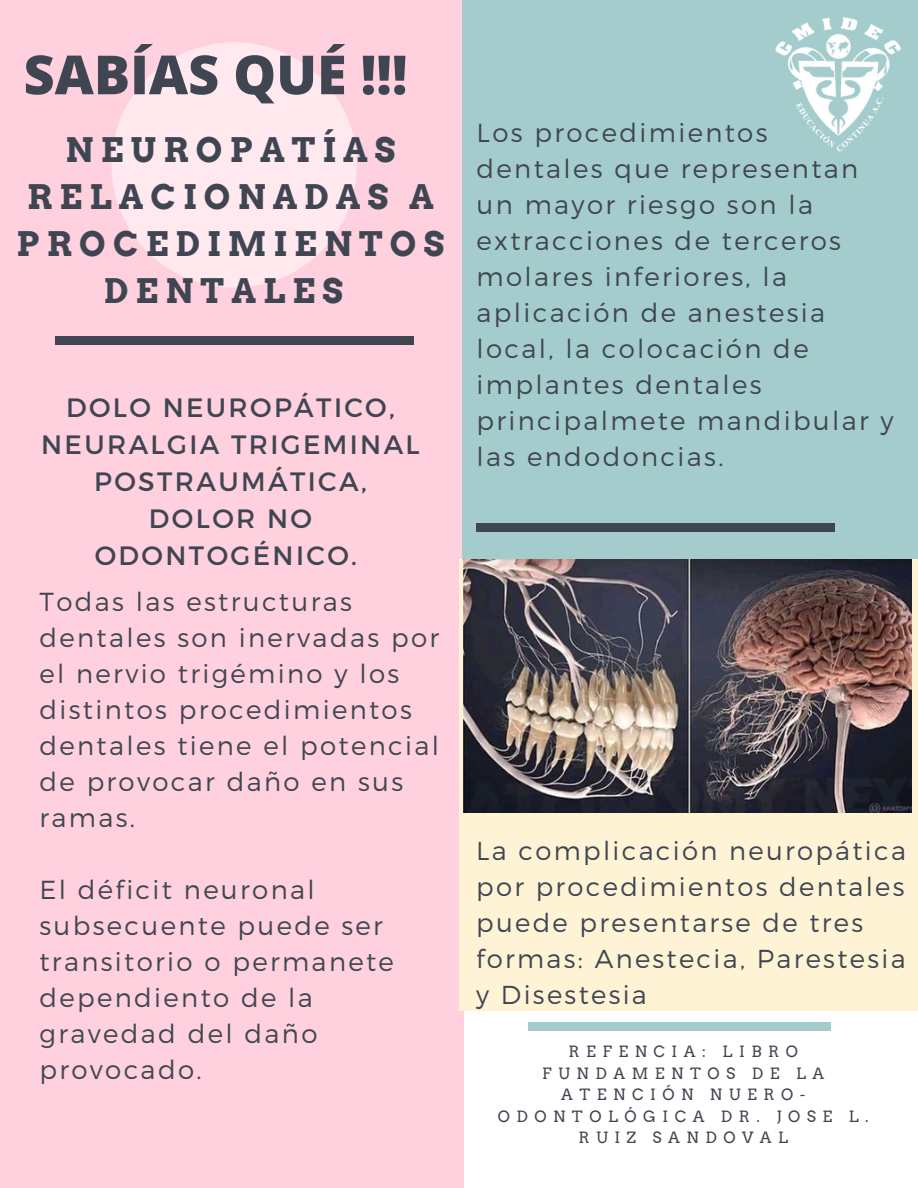
<style>
.page{position:relative;width:918px;height:1188px;background:#fff}
.page>*{position:absolute;margin:0;border:0;box-sizing:border-box;transform-origin:0 0}
.t1{font:800 54px "Open Sans";color:#3f4652}
.t2{font:700 33.9px/47.1px "Arvo";letter-spacing:.21em;color:#3f4652;text-align:center}
.t3{font:26.55px/37.2px "Montserrat";letter-spacing:.09em;color:#3f4652;text-align:center}
.t4{font:300 26.1px/36px "Montserrat";letter-spacing:.09em;color:#3f4652}
.t5{font:300 25.95px/36px "Montserrat";letter-spacing:.09em;color:#3f4652}
.t6{font:15.6px/21.3px "Arvo";letter-spacing:.42em;color:#3f4652;text-align:center}
</style>
<div class="page">
<div style="left:0;top:0;width:463px;height:1188px;background:#ffd0dd"></div>
<div style="left:463px;top:0;width:455px;height:592px;background:#a5cccc"></div>
<div style="left:459px;top:560px;width:459px;height:451px;background:#fff3d5"></div>
<svg style="left:111px;top:42px;width:246px;height:246px;fill:#ffe9ef"></svg>
<div style="left:528px;top:1023px;width:303px;height:7px;background:#a5cccc"></div>
<div style="left:55px;top:337px;width:359px;height:7px;background:#3f4652"></div>
<div style="left:476px;top:524px;width:359px;height:8px;background:#3f4652"></div>
<img style="left:775px;top:17px;width:126px;height:135px">
<img style="left:463px;top:560px;width:449px;height:253px">
<p class="t1" style="left:24px;top:37px;width:386px">SABÍAS QUÉ !!!</p>
<p class="t2" style="left:17px;top:126px;width:429px">NEUROPATÍAS<br>RELACIONADAS A<br>PROCEDIMIENTOS<br>DENTALES</p>
<p class="t3" style="left:41px;top:387px;width:380px">DOLO NEUROPÁTICO,<br>NEURALGIA TRIGEMINAL<br>POSTRAUMÁTICA,<br>DOLOR NO<br>ODONTOGÉNICO.</p>
<p class="t4" style="left:39px;top:582px;width:401px">Todas las estructuras dentales son inervadas por el nervio trigémino y los distintos procedimientos dentales tiene el potencial de provocar daño en sus ramas.</p>
<p class="t4" style="left:39px;top:870px;width:356px">El déficit neuronal subsecuente puede ser transitorio o permanete dependiento de la gravedad del daño provocado.</p>
<p class="t4" style="left:477px;top:113px;width:419px">Los procedimientos dentales que representan un mayor riesgo son la extracciones de terceros molares inferiores, la aplicación de anestesia local, la colocación de implantes dentales principalmete mandibular y las endodoncias.</p>
<p class="t5" style="left:476px;top:832px;width:431px">La complicación neuropática por procedimientos dentales puede presentarse de tres formas: Anestecia, Parestesia y Disestesia</p>
<p class="t6" style="left:498px;top:1041px;width:372px">REFENCIA: LIBRO<br>FUNDAMENTOS DE LA<br>ATENCIÓN NUERO-<br>ODONTOLÓGICA DR. JOSE L.<br>RUIZ SANDOVAL</p>
</div>
